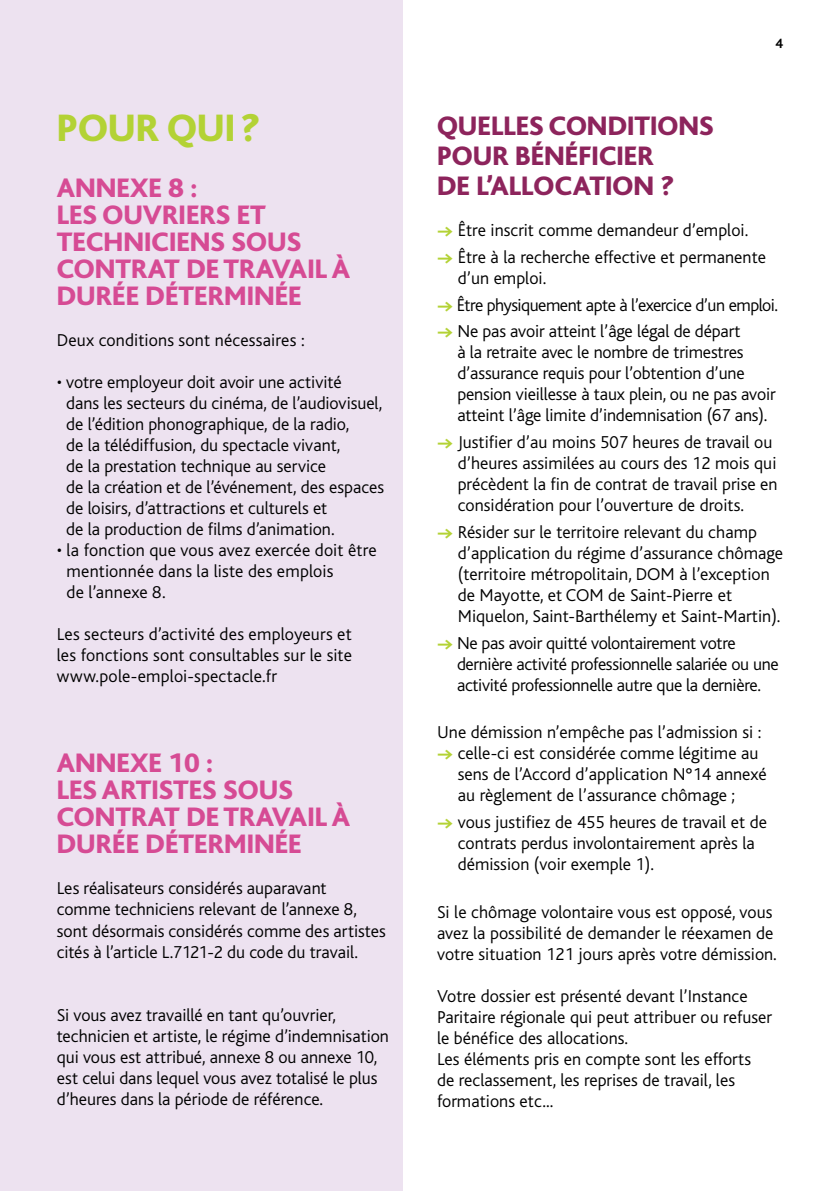
<style>
.page{position:relative;width:840px;height:1191px;background:#fff}
.page>*{position:absolute;margin:0;border:0;box-sizing:border-box;transform-origin:0 0}
.t1{font:800 40px "Bliss";color:#b3d235}
.t2{font:800 28px/27px "Bliss";color:#d64b94}
.t3{font:800 28px/30px "Bliss";color:#8d245c}
.t4{font:300 18px/21px "Bliss";color:#000}
.t5{font:300 18px/21px "Bliss";letter-spacing:-.02em;color:#000}
.t6{font:300 18px "Bliss";letter-spacing:-.03em;color:#000}
.t7{font:700 14px "Bliss";color:#000}
.s1{font-family:"Executive";font-weight:700;color:#b3d235}
</style>
<div class="page">
<div style="left:0;top:0;width:403px;height:1191px;background:#ede2f0"></div>
<h1 class="t1" style="left:57px;top:107px;width:204px">POUR QUI ?</h1>
<h2 class="t2" style="left:57px;top:175px;width:295px">ANNEXE 8 :<br>LES OUVRIERS ET<br>TECHNICIENS SOUS<br>CONTRAT DE TRAVAIL À<br>DURÉE DÉTERMINÉE</h2>
<p class="t4" style="left:57px;top:330px;width:249px">Deux conditions sont nécessaires :</p>
<p class="t4" style="left:66px;top:372px;width:319px;text-indent:-9px">• votre employeur doit avoir une activité<br>dans les secteurs du cinéma, de l’audiovisuel, de l’édition phonographique, de la radio,<br>de la télédiffusion, du spectacle vivant,<br>de la prestation technique au service<br>de la création et de l’événement, des espaces de loisirs, d’attractions et culturels et<br>de la production de films d’animation.</p>
<p class="t4" style="left:67px;top:540px;width:311px;text-indent:-10px">• la fonction que vous avez exercée doit être mentionnée dans la liste des emplois<br>de l’annexe 8.</p>
<p class="t4" style="left:57px;top:624px;width:296px;text-align:justify">Les secteurs d’activité des employeurs et les fonctions sont consultables sur le site www.pole-emploi-spectacle.fr</p>
<h2 class="t2" style="left:57px;top:750px;width:295px">ANNEXE 10 :<br>LES ARTISTES SOUS<br>CONTRAT DE TRAVAIL À<br>DURÉE DÉTERMINÉE</h2>
<p class="t4" style="left:57px;top:878px;width:330px">Les réalisateurs considérés auparavant<br>comme techniciens relevant de l’annexe 8, sont désormais considérés comme des artistes cités à l’article L.7121-2 du code du travail.</p>
<p class="t4" style="left:57px;top:1004px;width:333px">Si vous avez travaillé en tant qu’ouvrier, technicien et artiste, le régime d’indemnisation qui vous est attribué, annexe 8 ou annexe 10, est celui dans lequel vous avez totalisé le plus d’heures dans la période de référence.</p>
<h2 class="t3" style="left:437px;top:111px;width:278px">QUELLES CONDITIONS<br>POUR BÉNÉFICIER<br>DE L’ALLOCATION ?</h2>
<p class="t7" style="left:775px;top:36px;width:9px">4</p>
<p class="t4" style="left:437px;top:220px;width:312px"><span class="s1">→</span> Être inscrit comme demandeur d’emploi.</p>
<p class="t4" style="left:457px;top:247px;width:310px;text-indent:-21px"><span class="s1">→</span> Être à la recherche effective et permanente d’un emploi.</p>
<p class="t6" style="left:437px;top:295px;width:342px"><span class="s1">→</span> Être physiquement apte à l’exercice d’un emploi.</p>
<p class="t4" style="left:457px;top:321px;width:319px;text-indent:-20px"><span class="s1">→</span> Ne pas avoir atteint l’âge légal de départ<br>à la retraite avec le nombre de trimestres d’assurance requis pour l’obtention d’une pension vieillesse à taux plein, ou ne pas avoir atteint l’âge limite d’indemnisation (67 ans).</p>
<p class="t4" style="left:457px;top:432px;width:321px;text-indent:-21px"><span class="s1">→</span> Justifier d’au moins 507 heures de travail ou d’heures assimilées au cours des 12 mois qui précèdent la fin de contrat de travail prise en considération pour l’ouverture de droits.</p>
<p class="t4" style="left:457px;top:522px;width:327px;text-indent:-21px"><span class="s1">→</span> Résider sur le territoire relevant du champ d’application du régime d’assurance chômage (territoire métropolitain, DOM à l’exception de Mayotte, et COM de Saint-Pierre et Miquelon, Saint-Barthélemy et Saint-Martin).</p>
<p class="t5" style="left:457px;top:632px;width:323px;text-indent:-20px"><span class="s1">→</span> Ne pas avoir quitté volontairement votre dernière activité professionnelle salariée ou une activité professionnelle autre que la dernière.</p>
<p class="t4" style="left:437px;top:722px;width:326px">Une démission n’empêche pas l’admission si :</p>
<p class="t4" style="left:457px;top:743px;width:310px;text-indent:-21px"><span class="s1">→</span> celle-ci est considérée comme légitime au sens de l’Accord d’application N°14 annexé au règlement de l’assurance chômage ;</p>
<p class="t4" style="left:457px;top:812px;width:311px;text-indent:-21px"><span class="s1">→</span> vous justifiez de 455 heures de travail et de contrats perdus involontairement après la démission (voir exemple 1).</p>
<p class="t4" style="left:437px;top:901px;width:341px">Si le chômage volontaire vous est opposé, vous avez la possibilité de demander le réexamen de votre situation 121 jours après votre démission.</p>
<p class="t4" style="left:437px;top:985px;width:336px">Votre dossier est présenté devant l’Instance Paritaire régionale qui peut attribuer ou refuser le bénéfice des allocations.<br>Les éléments pris en compte sont les efforts de reclassement, les reprises de travail, les formations etc...</p>
</div>
